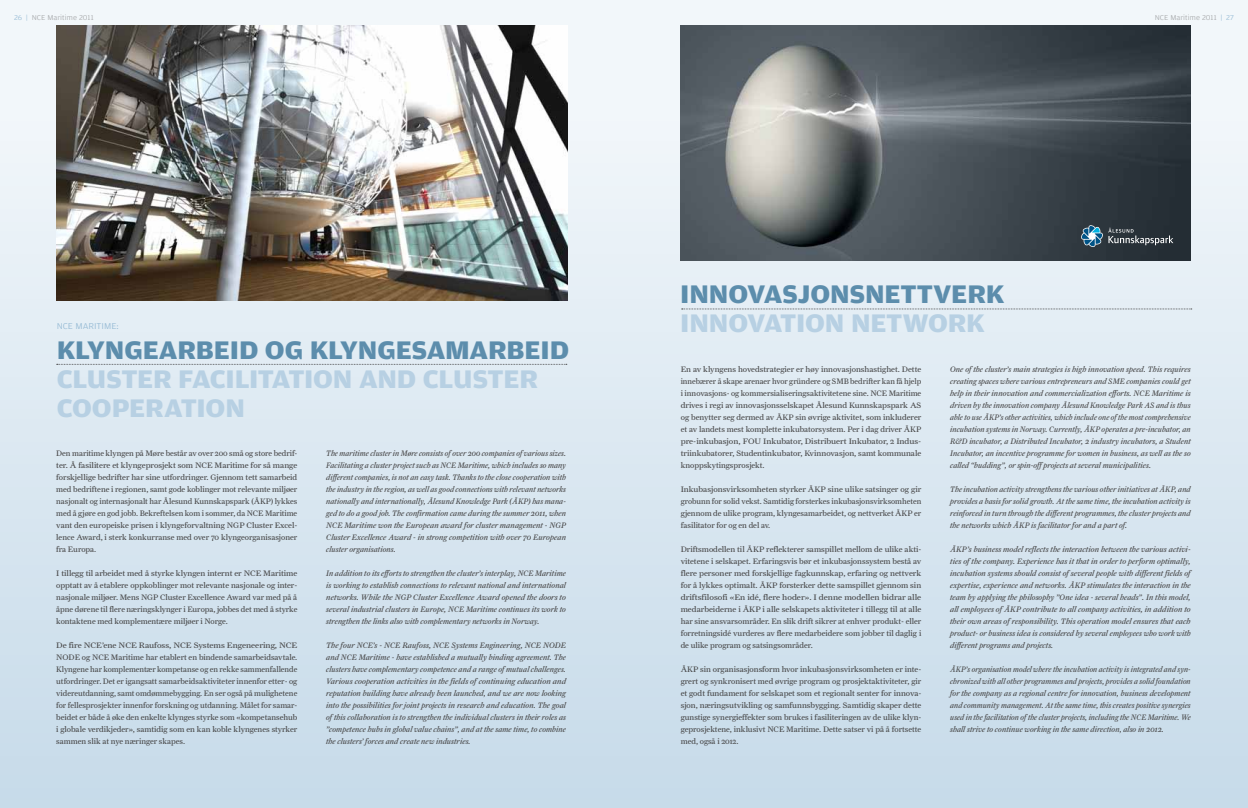
<style>
.page{position:relative;width:1248px;height:808px;background:#fff}
.page>*{position:absolute;margin:0;border:0;box-sizing:border-box;transform-origin:0 0}
.t1{font:700 27px/29px "Amplitude Wide";letter-spacing:-.01em;color:#b7d0e3}
.t2{font:700 27px "Amplitude Wide";letter-spacing:-.005em;color:#5c8dac}
.t3{font:300 9px "Amplitude Wide";color:#92b8d3}
.t4{font:italic 8px/12px "Farnham Text";color:#49494a;text-align:justify}
.t5{font:8px/12px "Farnham Text";color:#49494a;text-align:justify}
.t6{font:8px/12px "Farnham Text";color:#49494a;text-align:justify;scale:1.08 1}
.t7{font:8px/12px "Farnham Text";color:#49494a;text-align:justify;scale:1.04 1}
.t8{font:italic 8px/12px "Farnham Text";color:#49494a;text-align:justify;scale:.96 1}
.t9{font:300 7.5px "Amplitude Wide";color:#a2a4a6}
.s1{color:#92b8d3}
</style>
<div class="page">
<div style="left:0;top:0;width:1247px;height:808px;background:linear-gradient(to bottom,#f5f8fa,#c7dbea)"></div>
<svg style="left:681px;top:309px;width:510px;height:1px"></svg>
<svg style="left:57px;top:364px;width:510px;height:1px"></svg>
<img style="left:56px;top:26px;width:511px;height:274px">
<img style="left:680px;top:26px;width:510px;height:235px">
<svg style="left:1080px;top:225px;width:22px;height:22px"></svg>
<svg style="left:1108px;top:228px;width:65px;height:17px"></svg>
<p class="t9" style="left:14px;top:13px;width:81px"><span class="s1">26 |</span> NCE Maritime 2011</p>
<p class="t9" style="left:1154px;top:13px;width:80px">NCE Maritime 2011 <span class="s1">| 27</span></p>
<p class="t3" style="left:57px;top:321px;width:64px">NCE maritime:</p>
<h1 class="t2" style="left:57px;top:335px;width:392px">KLYNGEARBEID OG KLYNGESAMA</h1>
<h1 class="t2" style="left:488px;top:335px;width:83px">RBEID</h1>
<h1 class="t1" style="left:57px;top:365px;width:482px">CLUSTER FACILITATION AN D CLUSTER<br>COOPERATION</h1>
<p class="t5" style="left:56px;top:447px;width:242px">Den maritime klyngen på Møre består av over 200 små og store bedrif&shy;ter. Å fasilitere et klyngeprosjekt som NCE Maritime for så mange forskjellige bedrifter har sine utfordringer. Gjennom tett samarbeid med bedriftene i regionen, samt gode koblinger mot relevante miljøer nasjonalt og internasjonalt har Ålesund Kunnskapspark (ÅKP) lykkes med å gjøre en god jobb. Bekreftelsen kom i sommer, da NCE Maritime vant den europeiske prisen i klyngeforvaltning NGP Cluster Excel&shy;lence Award, i sterk konkurranse med over 70 klyngeorganisasjoner fra Europa.</p>
<p class="t7" style="left:56px;top:567px;width:233px">I tillegg til arbeidet med å styrke klyngen internt er NCE Maritime opptatt av å etablere oppkoblinger mot relevante nasjonale og inter&shy;nasjonale miljøer. Mens NGP Cluster Excellence Award var med på å åpne dørene til flere næringsklynger i Europa, jobbes det med å styrke kontaktene med komplementære miljøer i Norge.</p>
<p class="t6" style="left:56px;top:639px;width:225px">De fire NCE’ene NCE Raufoss, NCE Systems Engeneering, NCE NODE og NCE Maritime har etablert en bindende samarbeidsavtale.<br>Klyngene har komplementær kompetanse og en rekke sammenfallende utfordringer. Det er igangsatt samarbeidsaktiviteter innenfor etter- og videreutdanning, samt omdømmebygging. En ser også på mulighetene for fellesprosjekter innenfor forskning og utdanning. Målet for samar&shy;beidet er både å øke den enkelte klynges styrke som «kompetansehub i globale verdikjeder», samtidig som en kan koble klyngenes styrker sammen slik at nye næringer skapes.</p>
<p class="t4" style="left:326px;top:447px;width:241px">The maritime cluster in Møre consists of over 200 companies of various sizes.<br>Facilitating a cluster project such as NCE Maritime, which includes so many different companies, is not an easy task. Thanks to the close cooperation with the industry in the region, as well as good connections with relevant networks nationally and internationally, Ålesund Knowledge Park (ÅKP) has mana&shy;ged to do a good job. The confirmation came during the summer 2011, when NCE Maritime won the European award for cluster management - NGP Cluster Excellence Award - in strong competition with over 70 European cluster organisations.</p>
<p class="t4" style="left:326px;top:567px;width:241px">In addition to its efforts to strengthen the cluster’s interplay, NCE Maritime is working to establish connections to relevant national and international networks. While the NGP Cluster Excellence Award opened the doors to several industrial clusters in Europe, NCE Maritime continues its work to strengthen the links also with complementary networks in Norway.</p>
<p class="t4" style="left:326px;top:639px;width:241px">The four NCE’s - NCE Raufoss, NCE Systems Engineering, NCE NODE and NCE Maritime - have established a mutually binding agreement. The clusters have complementary competence and a range of mutual challenges.<br>Various cooperation activities in the fields of continuing education and reputation building have already been launched, and we are now looking into the possibilities for joint projects in research and education. The goal of this collaboration is to strengthen the individual clusters in their roles as ”competence hubs in global value chains”, and at the same time, to combine the clusters’ forces and create new industries.</p>
<h1 class="t2" style="left:680px;top:279px;width:223px">INNOVASJONSNETTVERK</h1>
<h1 class="t1" style="left:680px;top:309px;width:268px">INNOVATION NETWORK</h1>
<p class="t5" style="left:680px;top:363px;width:242px">En av klyngens hovedstrategier er høy innovasjonshastighet. Dette innebærer å skape arenaer hvor gründere og SMB bedrifter kan få hjelp i innovasjons- og kommersialiseringsaktivitetene sine. NCE Maritime drives i regi av innovasjonsselskapet Ålesund Kunnskapspark AS og benytter seg dermed av ÅKP sin øvrige aktivitet, som inkluderer et av landets mest komplette inkubatorsystem. Per i dag driver ÅKP pre-inkubasjon, FOU Inkubator, Distribuert Inkubator, 2 Indus&shy;triinkubatorer, Studentinkubator, Kvinnovasjon, samt kommunale knoppskytingsprosjekt.</p>
<p class="t7" style="left:680px;top:483px;width:233px">Inkubasjonsvirksomheten styrker ÅKP sine ulike satsinger og gir grobunn for solid vekst. Samtidig forsterkes inkubasjonsvirksomheten gjennom de ulike program, klyngesamarbeidet, og nettverket ÅKP er fasilitator for og en del av.</p>
<p class="t5" style="left:680px;top:543px;width:242px">Driftsmodellen til ÅKP reflekterer samspillet mellom de ulike akti&shy;vitetene i selskapet. Erfaringsvis bør et inkubasjonssystem bestå av flere personer med forskjellige fagkunnskap, erfaring og nettverk for å lykkes optimalt. ÅKP forsterker dette samspillet gjennom sin driftsfilosofi «En idé, flere hoder». I denne modellen bidrar alle medarbeiderne i ÅKP i alle selskapets aktiviteter i tillegg til at alle har sine ansvarsområder. En slik drift sikrer at enhver produkt- eller forretningsidé vurderes av flere medarbeidere som jobber til daglig i de ulike program og satsingsområder.</p>
<p class="t5" style="left:680px;top:663px;width:242px">ÅKP sin organisasjonsform hvor inkubasjonsvirksomheten er inte&shy;grert og synkronisert med øvrige program og prosjektaktiviteter, gir et godt fundament for selskapet som et regionalt senter for innova&shy;sjon, næringsutvikling og samfunnsbygging. Samtidig skaper dette gunstige synergieffekter som brukes i fasiliteringen av de ulike klyn&shy;geprosjektene, inklusivt NCE Maritime. Dette satser vi på å fortsette med, også i 2012.</p>
<p class="t4" style="left:950px;top:363px;width:242px">One of the cluster’s main strategies is high innovation speed. This requires creating spaces where various entrepreneurs and SME companies could get help in their innovation and commercialization efforts. NCE Maritime is driven by the innovation company Ålesund Knowledge Park AS and is thus able to use ÅKP’s other activities, which include one of the most comprehensive incubation systems in Norway. Currently, ÅKP operates a pre-incubator, an R&amp;D incubator, a Distributed Incubator, 2 industry incubators, a Student Incubator, an incentive programme for women in business, as well as the so called “budding”, or spin-off projects at several municipalities.</p>
<p class="t4" style="left:950px;top:483px;width:242px">The incubation activity strengthens the various other initiatives at ÅKP, and provides a basis for solid growth. At the same time, the incubation activity is reinforced in turn through the different programmes, the cluster projects and the networks which ÅKP is facilitator for and a part of.</p>
<p class="t4" style="left:950px;top:543px;width:242px">ÅKP’s business model reflects the interaction between the various activi&shy;ties of the company. Experience has it that in order to perform optimally, incubation systems should consist of several people with different fields of expertise, experience and networks. ÅKP stimulates the interaction in the team by applying the philosophy ”One idea - several heads”. In this model, all employees of ÅKP contribute to all company activities, in addition to their own areas of responsibility. This operation model ensures that each product- or business idea is considered by several employees who work with different programs and projects.</p>
<p class="t8" style="left:950px;top:663px;width:252px">ÅKP’s organisation model where the incubation activity is integrated and syn&shy;chronized with all other programmes and projects, provides a solid foundation for the company as a regional centre for innovation, business development and community management. At the same time, this creates positive synergies used in the facilitation of the cluster projects, including the NCE Maritime. We shall strive to continue working in the same direction, also in 2012.</p>
</div>
